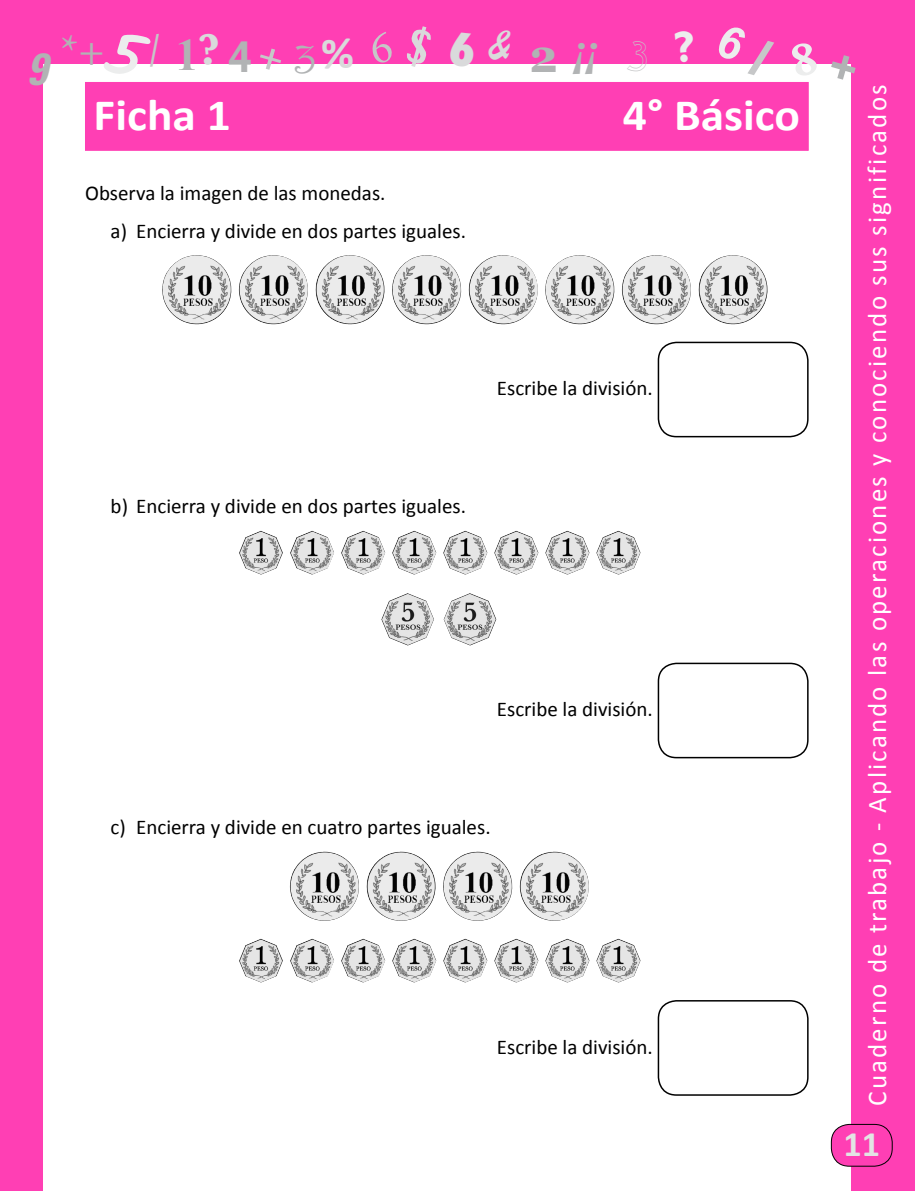
<style>
.page{position:relative;width:915px;height:1191px;background:#fff}
.page>*{position:absolute;margin:0;border:0;box-sizing:border-box;transform-origin:0 0}
.t1{font:700 45px "Calibri";color:#fff;scale:1.06 1}
.t2{font:italic 700 45px "Constantia";color:#b1b3b4}
.t3{font:45px "Minion Pro";color:#b1b3b4}
.t4{font:45px "Harrington";color:#b1b3b4}
.t5{font:700 45px "Times New Roman";color:#b1b3b4}
.t6{font:700 45px "gob CL";color:#b1b3b4}
.t7{font:700 36px "Calibri";color:#e3e4e4}
.t8{font:27px "Calibri";letter-spacing:.08em;color:#fff}
.t9{font:21px/38px "Calibri";color:#000}
.s1{font-family:"Univers";font-weight:700;font-style:italic;font-stretch:condensed}
.s2{font-family:"Calibri";font-weight:700;color:#d9dadb}
.s3{font-family:"Brush Script";font-weight:400;font-style:normal;color:#d9dadb}
.s4{font-family:"Georgia";font-style:normal}
</style>
<div class="page">
<div style="left:0;top:0;width:914px;height:64px;background:#ff3fb4"></div>
<div style="left:850px;top:0;width:64px;height:1191px;background:#ff3fb4"></div>
<div style="left:0;top:0;width:42px;height:1191px;background:#ff3fb4"></div>
<div style="left:831px;top:1124px;width:60px;height:42px;background:#ff3fb4;border-radius:18px"></div>
<div style="left:830px;top:1124px;width:62px;height:42px;border:1px solid #000;border-radius:18px"></div>
<div style="left:85px;top:82px;width:723px;height:69px;background:#ff3fb4;border:1px solid #ff3fb4"></div>
<img style="left:162px;top:255px;width:57px;height:69px">
<img style="left:238px;top:255px;width:59px;height:69px">
<img style="left:315px;top:255px;width:59px;height:69px">
<img style="left:392px;top:255px;width:61px;height:69px">
<img style="left:468px;top:255px;width:62px;height:69px">
<img style="left:545px;top:255px;width:62px;height:69px">
<img style="left:621px;top:255px;width:61px;height:69px">
<img style="left:698px;top:255px;width:62px;height:69px">
<div style="left:657px;top:342px;width:151px;height:95px;border:2px solid #000;border-radius:18px"></div>
<img style="left:239px;top:533px;width:44px;height:42px">
<img style="left:290px;top:533px;width:44px;height:42px">
<img style="left:341px;top:533px;width:44px;height:42px">
<img style="left:392px;top:533px;width:44px;height:42px">
<img style="left:443px;top:533px;width:44px;height:42px">
<img style="left:494px;top:533px;width:44px;height:42px">
<img style="left:545px;top:533px;width:44px;height:42px">
<img style="left:596px;top:533px;width:44px;height:42px">
<img style="left:381px;top:593px;width:26px;height:34px">
<img style="left:443px;top:593px;width:26px;height:33px">
<div style="left:657px;top:662px;width:151px;height:96px;border:2px solid #000;border-radius:18px"></div>
<img style="left:290px;top:851px;width:56px;height:69px">
<img style="left:366px;top:851px;width:57px;height:69px">
<img style="left:443px;top:851px;width:56px;height:69px">
<img style="left:519px;top:851px;width:57px;height:69px">
<img style="left:239px;top:940px;width:44px;height:42px">
<img style="left:290px;top:940px;width:44px;height:42px">
<img style="left:341px;top:940px;width:44px;height:42px">
<img style="left:392px;top:940px;width:44px;height:42px">
<img style="left:443px;top:940px;width:44px;height:42px">
<img style="left:494px;top:940px;width:44px;height:42px">
<img style="left:545px;top:940px;width:44px;height:42px">
<img style="left:596px;top:940px;width:44px;height:42px">
<div style="left:657px;top:1000px;width:151px;height:95px;border:2px solid #000;border-radius:18px"></div>
<svg style="left:850px;top:64px;width:1px;height:18px"></svg>
<h1 class="t3" style="left:27px;top:21px;width:79px"><span class="s1">9</span> *+</h1>
<h1 class="t5" style="left:176px;top:24px;width:24px">1</h1>
<h1 class="t6" style="left:227px;top:26px;width:27px">4</h1>
<h1 class="t4" style="left:294px;top:30px;width:61px">3<span class="s2">%</span></h1>
<h1 class="t2" style="left:486px;top:17px;width:114px"><span class="s3">&amp;</span><span class="s4">2</span>¡¡</h1>
<h1 class="t1" style="left:94px;top:86px;width:131px">Ficha 1</h1>
<h1 class="t1" style="left:622px;top:86px;width:169px">4° Básico</h1>
<p class="t9" style="left:111px;top:174px;width:357px;text-indent:-26px">Observa la imagen de las monedas.<br>a) Encierra y divide en dos partes iguales.</p>
<p class="t9" style="left:496px;top:369px;width:157px">Escribe la división.</p>
<p class="t9" style="left:111px;top:487px;width:357px">b) Encierra y divide en dos partes iguales.</p>
<p class="t9" style="left:496px;top:690px;width:157px">Escribe la división.</p>
<p class="t9" style="left:111px;top:808px;width:381px">c) Encierra y divide en cuatro partes iguales.</p>
<p class="t9" style="left:496px;top:1027px;width:157px">Escribe la división.</p>
<p class="t8" style="left:859px;top:1106px;width:1023px;rotate:-90deg">Cuaderno de trabajo - Aplicando las operaciones y conociendo sus significados</p>
<h2 class="t7" style="left:843px;top:1121px;width:38px">11</h2>
</div>
